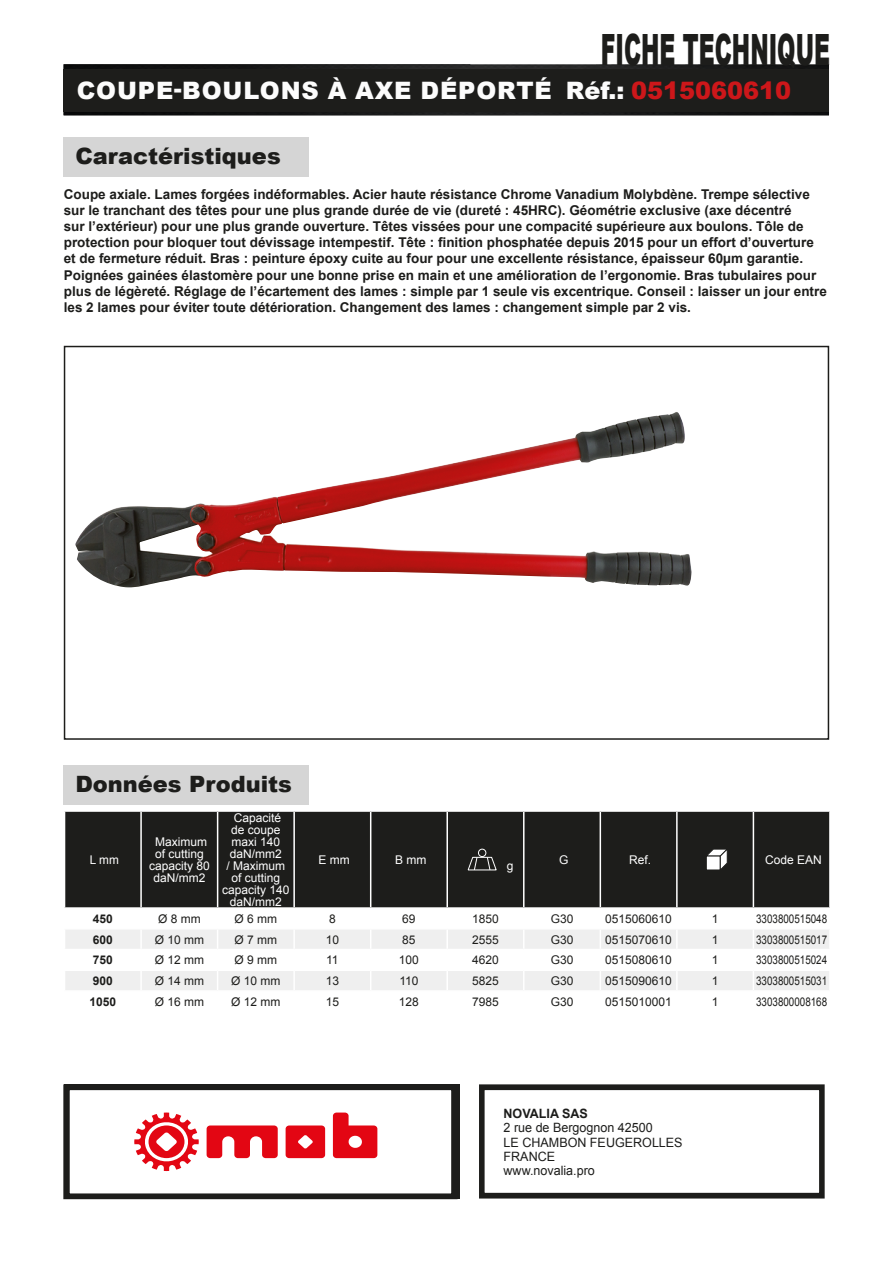
<style>
.page{position:relative;width:893px;height:1263px;background:#fff}
.page>*{position:absolute;margin:0;border:0;box-sizing:border-box;transform-origin:0 0}
.t1{font:900 43.2px "Arial";color:#1d1d1b;scale:.51 1}
.t2{font:900 24px "Arial";letter-spacing:.035em;color:#fcfcfc}
.t3{font:900 22.5px "Arial";color:#1d1d1b}
.t4{font:700 13.5px/16.2px "Arial";color:#1d1d1b}
.t5{font:12.9px/14.2px "Arial";color:#1d1d1b}
.t6{font:700 12.9px "Arial";color:#1d1d1b}
.t7{font:12px "Arial";color:#1d1d1b}
.t8{font:12px/12px "Arial";color:#fff;text-align:center}
.t9{font:12px "Arial";color:#1d1d1b;scale:.82 1}
.t10{font:700 12px "Arial";color:#1d1d1b}
.s1{color:#cd171a}
</style>
<div class="page">
<img style="left:64px;top:64px;width:765px;height:51px">
<div style="left:64px;top:69px;width:765px;height:43px;background:#1d1d1b"></div>
<div style="left:479px;top:1084px;width:346px;height:114px;border:6px solid #1d1d1b"></div>
<div style="left:64px;top:137px;width:245px;height:40px;background:#d5d5d5"></div>
<div style="left:64px;top:346px;width:765px;height:394px;border:2px solid #1d1d1b"></div>
<div style="left:64px;top:765px;width:245px;height:39px;background:#d5d5d5"></div>
<div style="left:65px;top:812px;width:764px;height:95px;background:#1d1d1b"></div>
<svg style="left:65px;top:930px;width:764px;height:60px;fill:#efefef"></svg>
<hr style="left:293px;top:929px;width:2px;height:20px;background:#fff">
<hr style="left:446px;top:929px;width:2px;height:20px;background:#fff">
<hr style="left:676px;top:929px;width:2px;height:20px;background:#fff">
<hr style="left:141px;top:949px;width:77px;height:1px;background:#fff">
<hr style="left:218px;top:949px;width:76px;height:1px;background:#fff">
<hr style="left:294px;top:949px;width:77px;height:1px;background:#fff">
<hr style="left:371px;top:949px;width:76px;height:1px;background:#fff">
<hr style="left:447px;top:949px;width:77px;height:1px;background:#fff">
<hr style="left:524px;top:949px;width:76px;height:1px;background:#fff">
<hr style="left:600px;top:949px;width:77px;height:1px;background:#fff">
<hr style="left:677px;top:949px;width:76px;height:1px;background:#fff">
<hr style="left:753px;top:949px;width:78px;height:1px;background:#fff">
<hr style="left:141px;top:969px;width:77px;height:2px;background:#fff">
<hr style="left:218px;top:969px;width:76px;height:2px;background:#fff">
<hr style="left:294px;top:969px;width:77px;height:2px;background:#fff">
<hr style="left:371px;top:969px;width:76px;height:2px;background:#fff">
<hr style="left:447px;top:969px;width:77px;height:2px;background:#fff">
<hr style="left:524px;top:969px;width:76px;height:2px;background:#fff">
<hr style="left:600px;top:969px;width:77px;height:2px;background:#fff">
<hr style="left:677px;top:969px;width:76px;height:2px;background:#fff">
<hr style="left:753px;top:969px;width:78px;height:2px;background:#fff">
<svg style="left:217px;top:930px;width:1px;height:60px"></svg>
<svg style="left:293px;top:950px;width:2px;height:40px"></svg>
<svg style="left:370px;top:930px;width:1px;height:60px"></svg>
<svg style="left:446px;top:950px;width:2px;height:40px"></svg>
<svg style="left:523px;top:930px;width:1px;height:60px"></svg>
<svg style="left:600px;top:930px;width:1px;height:60px"></svg>
<svg style="left:676px;top:950px;width:2px;height:40px"></svg>
<svg style="left:753px;top:930px;width:1px;height:60px"></svg>
<hr style="left:140px;top:929px;width:2px;height:20px;background:#fff">
<hr style="left:64px;top:949px;width:77px;height:1px;background:#fff">
<hr style="left:64px;top:969px;width:77px;height:2px;background:#fff">
<svg style="left:140px;top:950px;width:2px;height:40px"></svg>
<hr style="left:140px;top:812px;width:2px;height:95px;background:#fff">
<hr style="left:217px;top:812px;width:1px;height:95px;background:#fff">
<hr style="left:293px;top:812px;width:2px;height:95px;background:#fff">
<hr style="left:370px;top:812px;width:1px;height:95px;background:#fff">
<hr style="left:446px;top:812px;width:2px;height:95px;background:#fff">
<hr style="left:523px;top:812px;width:1px;height:95px;background:#fff">
<hr style="left:600px;top:812px;width:1px;height:95px;background:#fff">
<hr style="left:676px;top:812px;width:2px;height:95px;background:#fff">
<hr style="left:753px;top:812px;width:1px;height:95px;background:#fff">
<svg style="left:468px;top:849px;width:28px;height:21px"></svg>
<svg style="left:706px;top:849px;width:21px;height:21px"></svg>
<img style="left:75px;top:413px;width:617px;height:175px">
<div style="left:64px;top:1084px;width:393px;height:115px;border:6px solid #1d1d1b"></div>
<svg style="left:207px;top:1125px;width:71px;height:33px"></svg>
<svg style="left:286px;top:1125px;width:39px;height:33px"></svg>
<svg style="left:134px;top:1112px;width:65px;height:59px"></svg>
<svg style="left:333px;top:1112px;width:44px;height:46px"></svg>
<h1 class="t1" style="left:601px;top:18px;width:451px">FICHE TECHNIQUE</h1>
<h2 class="t2" style="left:77px;top:73px;width:716px">COUPE-BOULONS À AXE DÉPORTÉ Réf.: <span class="s1">0515060610</span></h2>
<h3 class="t3" style="left:75px;top:140px;width:207px">Caractéristiques</h3>
<p class="t4" style="left:64px;top:186px;width:765px">Coupe axiale. Lames forgées indéformables. Acier haute résistance Chrome Vanadium Molybdène. Trempe sélective sur le tranchant des têtes pour une plus grande durée de vie (dureté : 45HRC). Géométrie exclusive (axe décentré<br>sur l’extérieur) pour une plus grande ouverture. Têtes vissées pour une compacité supérieure aux boulons. Tôle de protection pour bloquer tout dévissage intempestif. Tête : finition phosphatée depuis 2015 pour un effort d’ouverture et de fermeture réduit. Bras : peinture époxy cuite au four pour une excellente résistance, épaisseur 60µm garantie.<br>Poignées gainées élastomère pour une bonne prise en main et une amélioration de l’ergonomie. Bras tubulaires pour plus de légèreté. Réglage de l’écartement des lames : simple par 1 seule vis excentrique. Conseil : laisser un jour entre les 2 lames pour éviter toute détérioration. Changement des lames : changement simple par 2 vis.</p>
<h3 class="t3" style="left:75px;top:767px;width:218px">Données Produits</h3>
<p class="t8" style="left:90px;top:854px;width:30px">L mm</p>
<p class="t8" style="left:149px;top:836px;width:62px">Maximum of cutting capacity 80 daN/mm2</p>
<p class="t8" style="left:222px;top:812px;width:69px">Capacité<br>de coupe maxi 140 daN/mm2<br>/ Maximum of cutting capacity 140 daN/mm2</p>
<p class="t8" style="left:318px;top:854px;width:33px">E mm</p>
<p class="t8" style="left:395px;top:854px;width:33px">B mm</p>
<p class="t8" style="left:507px;top:860px;width:8px">g</p>
<p class="t8" style="left:559px;top:854px;width:11px">G</p>
<p class="t8" style="left:629px;top:854px;width:24px">Ref.</p>
<p class="t8" style="left:765px;top:854px;width:58px">Code EAN</p>
<p class="t10" style="left:93px;top:910px;width:22px">450</p>
<p class="t7" style="left:158px;top:910px;width:44px">Ø 8 mm</p>
<p class="t7" style="left:235px;top:910px;width:44px">Ø 6 mm</p>
<p class="t7" style="left:329px;top:910px;width:8px">8</p>
<p class="t7" style="left:402px;top:910px;width:15px">69</p>
<p class="t7" style="left:472px;top:910px;width:28px">1850</p>
<p class="t7" style="left:551px;top:910px;width:24px">G30</p>
<p class="t7" style="left:605px;top:910px;width:68px">0515060610</p>
<p class="t7" style="left:712px;top:910px;width:8px">1</p>
<p class="t9" style="left:756px;top:910px;width:88px">3303800515048</p>
<p class="t10" style="left:93px;top:931px;width:22px">600</p>
<p class="t7" style="left:155px;top:931px;width:51px">Ø 10 mm</p>
<p class="t7" style="left:235px;top:931px;width:44px">Ø 7 mm</p>
<p class="t7" style="left:326px;top:931px;width:15px">10</p>
<p class="t7" style="left:402px;top:931px;width:15px">85</p>
<p class="t7" style="left:472px;top:931px;width:28px">2555</p>
<p class="t7" style="left:551px;top:931px;width:24px">G30</p>
<p class="t7" style="left:605px;top:931px;width:68px">0515070610</p>
<p class="t7" style="left:712px;top:931px;width:8px">1</p>
<p class="t9" style="left:756px;top:931px;width:88px">3303800515017</p>
<p class="t10" style="left:93px;top:951px;width:22px">750</p>
<p class="t7" style="left:155px;top:952px;width:51px">Ø 12 mm</p>
<p class="t7" style="left:235px;top:952px;width:44px">Ø 9 mm</p>
<p class="t7" style="left:326px;top:952px;width:14px">11</p>
<p class="t7" style="left:399px;top:952px;width:22px">100</p>
<p class="t7" style="left:472px;top:952px;width:28px">4620</p>
<p class="t7" style="left:551px;top:952px;width:24px">G30</p>
<p class="t7" style="left:605px;top:952px;width:68px">0515080610</p>
<p class="t7" style="left:712px;top:952px;width:8px">1</p>
<p class="t9" style="left:756px;top:952px;width:88px">3303800515024</p>
<p class="t10" style="left:93px;top:972px;width:22px">900</p>
<p class="t7" style="left:155px;top:972px;width:51px">Ø 14 mm</p>
<p class="t7" style="left:231px;top:972px;width:51px">Ø 10 mm</p>
<p class="t7" style="left:326px;top:972px;width:15px">13</p>
<p class="t7" style="left:399px;top:972px;width:21px">110</p>
<p class="t7" style="left:472px;top:972px;width:28px">5825</p>
<p class="t7" style="left:551px;top:972px;width:24px">G30</p>
<p class="t7" style="left:605px;top:972px;width:68px">0515090610</p>
<p class="t7" style="left:712px;top:972px;width:8px">1</p>
<p class="t9" style="left:756px;top:972px;width:88px">3303800515031</p>
<p class="t10" style="left:89px;top:993px;width:28px">1050</p>
<p class="t7" style="left:155px;top:993px;width:51px">Ø 16 mm</p>
<p class="t7" style="left:231px;top:993px;width:51px">Ø 12 mm</p>
<p class="t7" style="left:326px;top:993px;width:15px">15</p>
<p class="t7" style="left:399px;top:993px;width:22px">128</p>
<p class="t7" style="left:472px;top:993px;width:28px">7985</p>
<p class="t7" style="left:551px;top:993px;width:24px">G30</p>
<p class="t7" style="left:605px;top:993px;width:68px">0515010001</p>
<p class="t7" style="left:712px;top:993px;width:8px">1</p>
<p class="t9" style="left:756px;top:993px;width:88px">3303800008168</p>
<p class="t6" style="left:504px;top:1105px;width:86px">NOVALIA SAS</p>
<p class="t5" style="left:504px;top:1121px;width:181px">2 rue de Bergognon 42500<br>LE CHAMBON FEUGEROLLES<br>FRANCE<br>www.novalia.pro</p>
</div>
